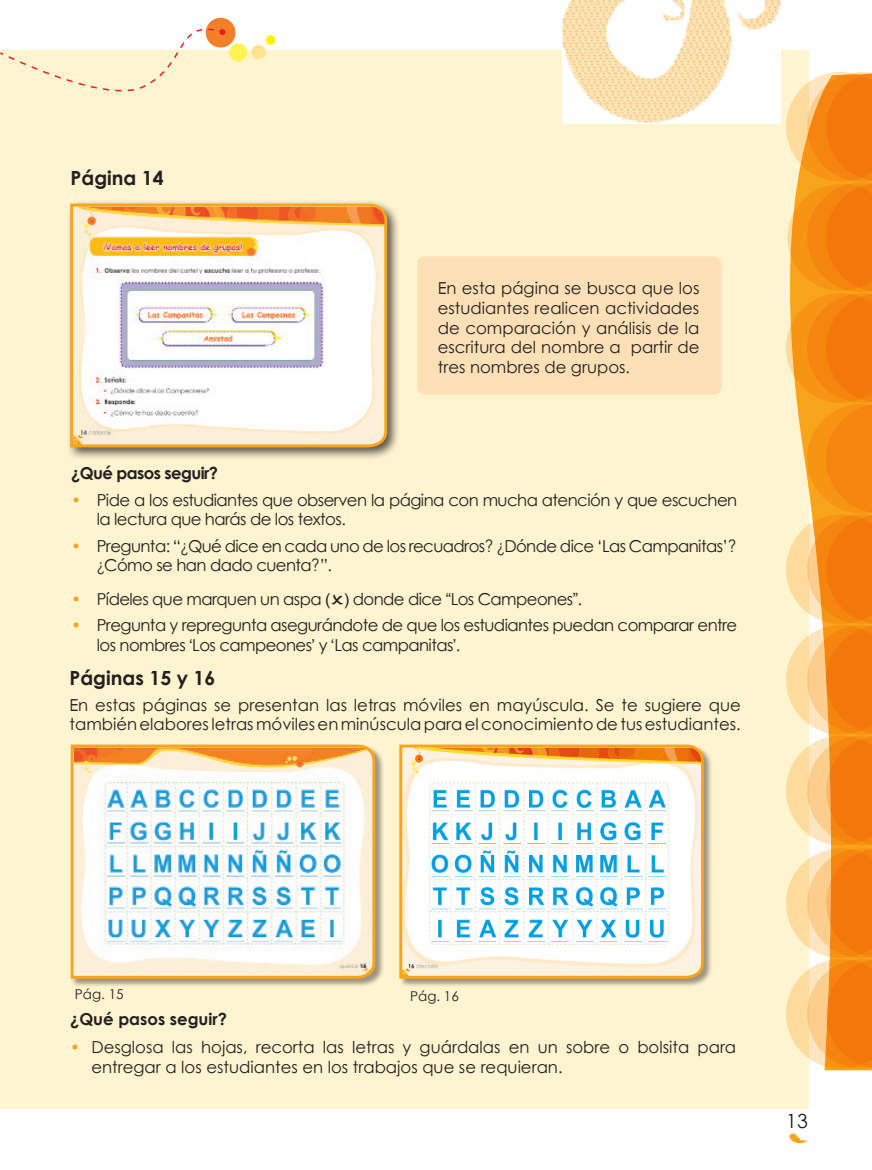
<style>
.page{position:relative;width:872px;height:1170px;background:#fff}
.page>*{position:absolute;margin:0;border:0;box-sizing:border-box;transform-origin:0 0}
.t1{font:700 19.5px "Century Gothic";color:#231f20}
.t2{font:19.5px "Century Gothic";color:#231f20}
.t3{font:16.5px/19.8px "Century Gothic";letter-spacing:-.035em;color:#231f20}
.t4{font:16.5px/19.8px "Century Gothic";color:#231f20}
.t5{font:700 16.5px "Century Gothic";letter-spacing:-.035em;color:#231f20}
.t6{font:700 16.5px "Century Gothic";color:#231f20}
.t7{font:13.5px "Century Gothic";color:#231f20}
.s1{color:#f9a51b}
.s2{font-family:"Arial"}
</style>
<div class="page">
<div style="left:0;top:50px;width:808px;height:1058px;background:#fef4d0"></div>
<div style="left:206px;top:18px;width:29px;height:30px;background:#f47f28;border-radius:50%"></div>
<div style="left:229px;top:43px;width:18px;height:19px;background:#fff353;border-radius:50%"></div>
<div style="left:251px;top:45px;width:15px;height:14px;background:#ffe38f;border-radius:50%"></div>
<div style="left:266px;top:35px;width:9px;height:10px;background:#fff101;border-radius:50%"></div>
<svg style="left:0;top:22px;width:225px;height:70px"></svg>
<img style="left:562px;top:0;width:219px;height:124px">
<svg style="left:760px;top:72px;width:112px;height:998px"></svg>
<svg style="left:784px;top:72px;width:88px;height:996px;background:#f7a448"></svg>
<svg style="left:789px;top:1133px;width:19px;height:11px"></svg>
<div style="left:417px;top:256px;width:304px;height:139px;background:#fee0b6;border-radius:9px"></div>
<div style="left:70px;top:744px;width:314px;height:243px;background:#231f20;opacity:.45"></div>
<svg style="left:70px;top:744px;width:307px;height:236px;background:#e3e4da"></svg>
<div style="left:399px;top:744px;width:314px;height:243px;background:#231f20;opacity:.45"></div>
<svg style="left:399px;top:744px;width:306px;height:236px;background:#e0e6dc"></svg>
<div style="left:66px;top:200px;width:334px;height:260px;background:#231f20;opacity:.75"></div>
<svg style="left:69px;top:202px;width:320px;height:247px"></svg>
<p class="t1" style="left:71px;top:163px;width:95px">Página 14</p>
<p class="t3" style="left:438px;top:279px;width:263px;text-align:justify">En esta página se busca que los estudiantes realicen actividades de comparación y análisis de la escritura del nombre a partir de tres nombres de grupos.</p>
<p class="t5" style="left:71px;top:464px;width:148px">¿Qué pasos seguir?</p>
<p class="t3" style="left:97px;top:490px;width:642px;text-indent:-26px"><span class="s1">•</span> Pide a los estudiantes que observen la página con mucha atención y que escuchen la lectura que harás de los textos.</p>
<p class="t3" style="left:97px;top:536px;width:642px;text-indent:-26px"><span class="s1">•</span> Pregunta: “¿Qué dice en cada uno de los recuadros? ¿Dónde dice ‘Las Campanitas’? ¿Cómo se han dado cuenta?”.</p>
<p class="t3" style="left:71px;top:589px;width:512px"><span class="s1">•</span> Pídeles que marquen un aspa <span class="s2">( )</span> donde dice <span class="s2">“</span>Los Campeones<span class="s2">”</span>.</p>
<p class="t3" style="left:97px;top:616px;width:642px;text-indent:-26px"><span class="s1">•</span> Pregunta y repregunta asegurándote de que los estudiantes puedan comparar entre los nombres <span class="s2">‘</span>Los campeones<span class="s2">’</span> y <span class="s2">‘</span>Las campanitas<span class="s2">’</span>.</p>
<p class="t1" style="left:69px;top:662px;width:147px">Páginas 15 y 16</p>
<p class="t4" style="left:69px;top:695px;width:673px">En estas páginas se presentan las letras móviles en mayúscula. Se te sugiere que también elabores letras móviles en minúscula para el conocimiento de tus estudiantes.</p>
<p class="t7" style="left:75px;top:986px;width:50px">Pág. 15</p>
<p class="t7" style="left:410px;top:988px;width:50px">Pág. 16</p>
<p class="t6" style="left:70px;top:1005px;width:158px">¿Qué pasos seguir?</p>
<p class="t4" style="left:91px;top:1037px;width:646px;text-indent:-21px"><span class="s1">•</span> Desglosa las hojas, recorta las letras y guárdalas en un sobre o bolsita para entregar a los estudiantes en los trabajos que se requieran.</p>
<p class="t2" style="left:786px;top:1110px;width:23px">13</p>
</div>
